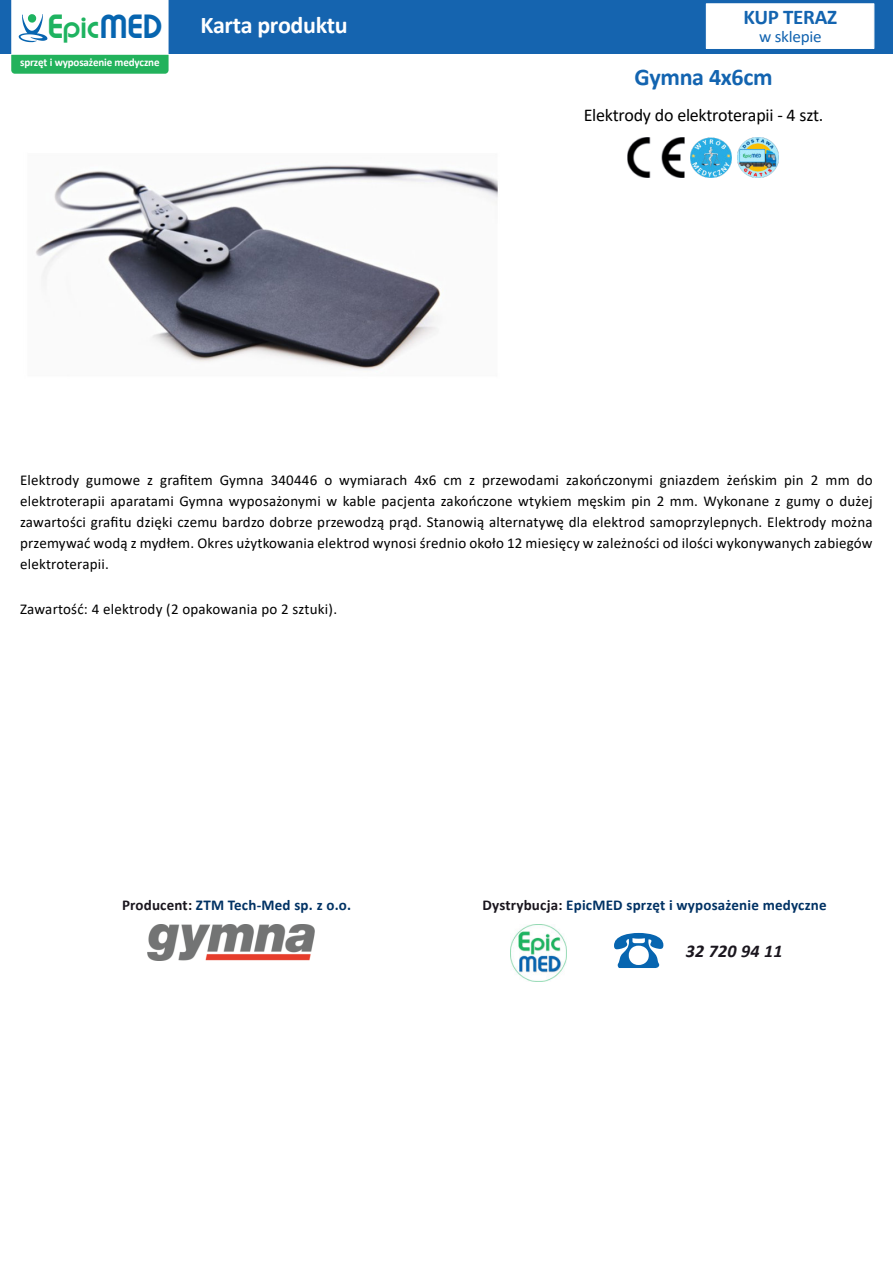
<style>
.page{position:relative;width:893px;height:1263px;background:#fff}
.page>*{position:absolute;margin:0;border:0;box-sizing:border-box;transform-origin:0 0}
.t1{font:700 54px "Malgun Gothic";color:#0765b0}
.t2{font:24.75px "Brandish";color:#1eb360}
.t3{font:700 24px "Calibri";letter-spacing:-.015em;color:#fff}
.t4{font:700 24px "Calibri";letter-spacing:-.015em;color:#1364b0}
.t5{font:700 21px "Calibri";letter-spacing:-.015em;color:#1364b0}
.t6{font:18px "Calibri";letter-spacing:-.015em;color:#000}
.t7{font:italic 700 18px "Calibri";letter-spacing:.015em;color:#1a161e}
.t8{font:16.5px "Calibri";letter-spacing:-.015em;color:#1364b0;scale:1.04 1}
.t9{font:15px/21px "Calibri";letter-spacing:.015em;color:#000;text-align:justify}
.t10{font:700 15px "Calibri";letter-spacing:.015em;color:#003264}
.t11{font:700 11.25px "Calibri";letter-spacing:-.015em;color:#fff}
.s1{font-size:28.35px}
.s2{font-size:28.35px;color:#0765b0}
.s3{color:#1a161e}
</style>
<div class="page">
<img style="left:35px;top:165px;width:463px;height:205px">
<div style="left:0;top:0;width:893px;height:54px;background:#1564af"></div>
<svg style="left:11px;top:0;width:158px;height:74px;background:#c0e8d3"></svg>
<img style="left:690px;top:137px;width:41px;height:41px">
<img style="left:738px;top:137px;width:40px;height:41px">
<img style="left:628px;top:137px;width:56px;height:41px">
<div style="left:706px;top:3px;width:168px;height:46px;background:#fff;border:1px solid #fff"></div>
<img style="left:510px;top:925px;width:57px;height:56px">
<img style="left:147px;top:925px;width:168px;height:36px">
<h2 class="t2" style="left:48px;top:10px;width:116px"><span class="s1">E</span>pic<span class="s2">MED</span></h2>
<p class="t11" style="left:20px;top:58px;width:141px">sprzęt i wyposażenie medyczne</p>
<h3 class="t3" style="left:200px;top:15px;width:149px">Karta produktu</h3>
<h3 class="t5" style="left:743px;top:8px;width:95px">KUP TERAZ</h3>
<p class="t8" style="left:759px;top:30px;width:62px">w sklepie</p>
<h3 class="t4" style="left:635px;top:67px;width:140px">Gymna 4x6cm</h3>
<p class="t6" style="left:584px;top:108px;width:241px">Elektrody do elektroterapii - 4 szt.</p>
<p class="t9" style="left:20px;top:471px;width:854px">Elektrody gumowe z grafitem Gymna 340446 o wymiarach 4x6 cm z przewodami zakończonymi gniazdem żeńskim pin 2 mm do elektroterapii aparatami Gymna wyposażonymi w kable pacjenta zakończone wtykiem męskim pin 2 mm. Wykonane z gumy o dużej zawartości grafitu dzięki czemu bardzo dobrze przewodzą prąd. Stanowią alternatywę dla elektrod samoprzylepnych. Elektrody można przemywać wodą z mydłem. Okres użytkowania elektrod wynosi średnio około 12 miesięcy w zależności od ilości wykonywanych zabiegów elektroterapii.</p>
<p class="t9" style="left:20px;top:600px;width:319px">Zawartość: 4 elektrody (2 opakowania po 2 sztuki).</p>
<p class="t10" style="left:122px;top:898px;width:231px"><span class="s3">Producent:</span> ZTM Tech-Med sp. z o.o.</p>
<p class="t10" style="left:482px;top:898px;width:346px"><span class="s3">Dystrybucja:</span> EpicMED sprzęt i wyposażenie medyczne</p>
<h1 class="t1" style="left:612px;top:923px;width:55px">☎</h1>
<p class="t7" style="left:686px;top:943px;width:98px">32 720 94 11</p>
</div>
